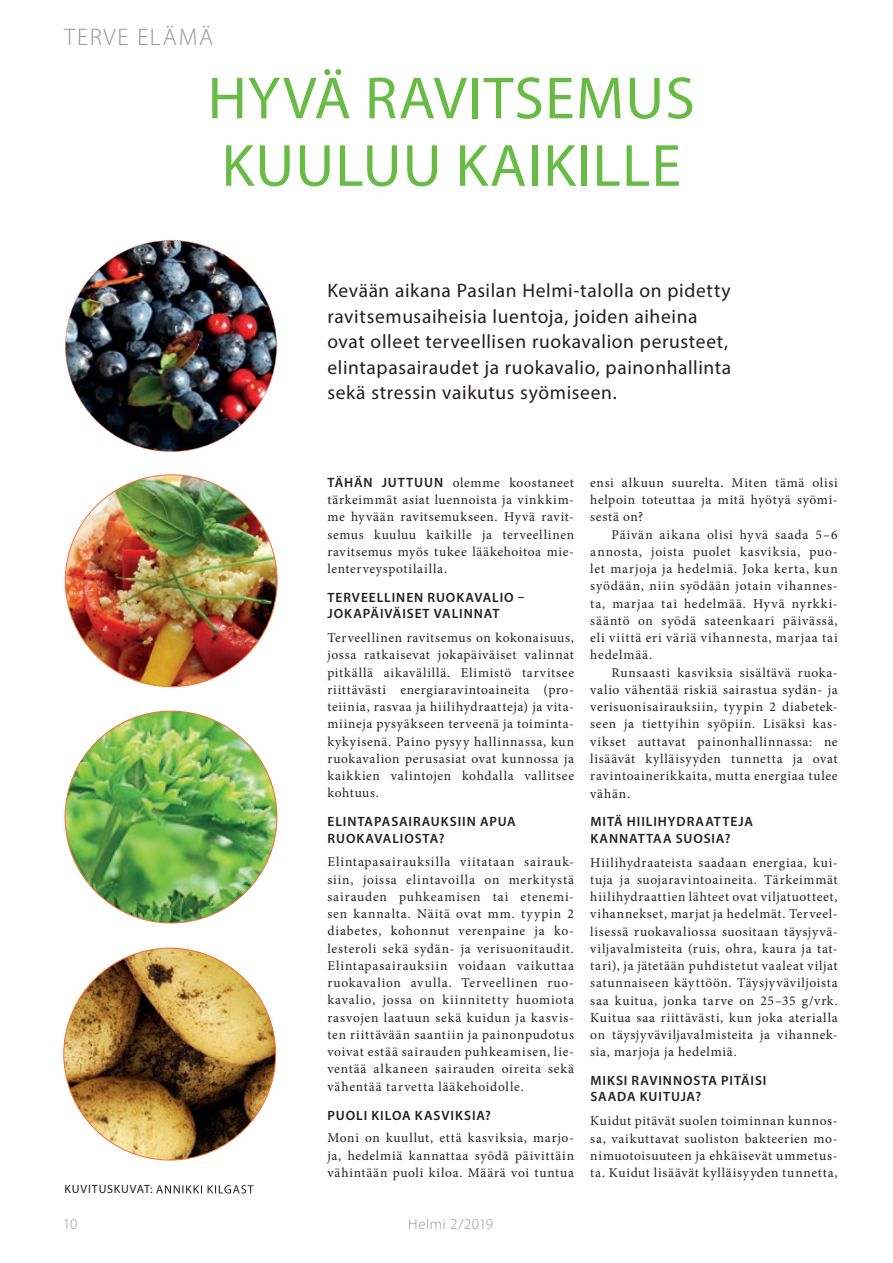
<style>
.page{position:relative;width:893px;height:1263px;background:#fff}
.page>*{position:absolute;margin:0;border:0;box-sizing:border-box;transform-origin:0 0}
.t1{font:60px/67.5px "Myriad Pro";letter-spacing:.02em;color:#68bc45}
.t2{font:300 24px "Myriad Pro";color:#939598}
.t3{font:19.5px/25.5px "Myriad Pro";letter-spacing:.035em;color:#231f20}
.t4{font:300 15px "Myriad Pro";letter-spacing:.025em;color:#939598}
.t5{font:13.5px/17.2px "Minion Pro";letter-spacing:.055em;color:#231f20;text-align:justify}
.t6{font:600 13.5px/16.2px "Myriad Pro";letter-spacing:.065em;color:#231f20}
.t7{font:12px "Myriad Pro";letter-spacing:.075em;color:#231f20}
.s1{font-family:"Myriad Pro";font-weight:600}
</style>
<div class="page">
<img style="left:65px;top:475px;width:212px;height:212px;border-radius:106px">
<img style="left:65px;top:240px;width:213px;height:212px">
<img style="left:65px;top:711px;width:212px;height:212px;border-radius:106px">
<img style="left:64px;top:948px;width:212px;height:212px;border-radius:106px">
<svg style="left:156px;top:1185px;width:98px;height:8px"></svg>
<h2 class="t2" style="left:64px;top:24px;width:103px">TERVE ELÄMÄ</h2>
<h1 class="t1" style="left:208px;top:63px;width:483px">Hyvä ravitsemus kuuluu kaikille</h1>
<h3 class="t3" style="left:327px;top:277px;width:405px">Kevään aikana Pasilan Helmi-talolla on pidetty ravitsemusaiheisia luentoja, joiden aiheina ovat olleet terveellisen ruokavalion perusteet, elintapasairaudet ja ruokavalio, painonhallinta sekä stressin vaikutus syömiseen.</h3>
<p class="t7" style="left:65px;top:1182px;width:90px">Kuvituskuvat:</p>
<p class="t5" style="left:327px;top:474px;width:248px"><span class="s1">TÄHÄN JUTT UUN</span> olemme koostaneet tärkeimmät asiat luennoista ja vinkkim&shy;me hyvään ravitsemukseen. Hyvä ravit&shy;semus kuuluu kaikille ja terveellinen ravitsemus myös tukee lääkehoitoa mie&shy;lenterveyspotilailla.</p>
<p class="t6" style="left:328px;top:589px;width:199px">TERVEELLINEN RUOKAVALIO –<br>JOKAPÄIVÄISET VALINNAT</p>
<p class="t5" style="left:327px;top:629px;width:248px">Terveellinen ravitsemus on kokonaisuus, jossa ratkaisevat jokapäiväiset valinnat pitkällä aikavälillä. Elimistö tarvitsee riittävästi energiaravintoaineita (pro&shy;teiinia, rasvaa ja hiilihydraatteja) ja vita&shy;miineja pysyäkseen terveenä ja toiminta&shy;kykyisenä. Paino pysyy hallinnassa, kun ruokavalion perusasiat ovat kunnossa ja kaikkien valintojen kohdalla vallitsee kohtuus.</p>
<p class="t6" style="left:328px;top:813px;width:190px">ELINTAPASAIRAUKSIIN APUA<br>RUOKAVALIOSTA?</p>
<p class="t5" style="left:327px;top:853px;width:248px">Elintapasairauksilla viitataan sairauk&shy;siin, joissa elintavoilla on merkitystä sairauden puhkeamisen tai etenemi&shy;sen kannalta. Näitä ovat mm. tyypin 2 diabetes, kohonnut verenpaine ja ko&shy;lesteroli sekä sydän- ja verisuonitaudit.<br>Elintapasairauksiin voidaan vaikuttaa ruokavalion avulla. Terveellinen ruo&shy;kavalio, jossa on kiinnitetty huomiota rasvojen laatuun sekä kuidun ja kasvis&shy;ten riittävään saantiin ja painonpudotus voivat estää sairauden puhkeamisen, lie&shy;ventää alkaneen sairauden oireita sekä vähentää tarvetta lääkehoidolle.</p>
<p class="t6" style="left:328px;top:1107px;width:165px">PUOLI KILOA KASVIKSIA?</p>
<p class="t5" style="left:327px;top:1129px;width:248px">Moni on kuullut, että kasviksia, marjo&shy;ja, hedelmiä kannattaa syödä päivittäin vähintään puoli kiloa. Määrä voi tuntua</p>
<p class="t4" style="left:63px;top:1215px;width:16px">10</p>
<p class="t4" style="left:408px;top:1215px;width:86px">HELMI 2/2019</p>
<p class="t5" style="left:590px;top:474px;width:249px">ensi alkuun suurelta. Miten tämä olisi helpoin toteuttaa ja mitä hyötyä syömi&shy;sestä on?</p>
<p class="t5" style="left:590px;top:526px;width:249px;text-indent:21px">Päivän aikana olisi hyvä saada 5–6 annosta, joista puolet kasviksia, puo&shy;let marjoja ja hedelmiä. Joka kerta, kun syödään, niin syödään jotain vihannes&shy;ta, marjaa tai hedelmää. Hyvä nyrkki&shy;sääntö on syödä sateenkaari päivässä, eli viittä eri väriä vihannesta, marjaa tai hedelmää.</p>
<p class="t5" style="left:590px;top:664px;width:249px;text-indent:21px">Runsaasti kasviksia sisältävä ruoka&shy;valio vähentää riskiä sairastua sydän- ja verisuonisairauksiin, tyypin 2 diabetek&shy;seen ja tiettyihin syöpiin. Lisäksi kas&shy;vikset auttavat painonhallinnassa: ne lisäävät kylläisyyden tunnetta ja ovat ravintoainerikkaita, mutta energiaa tulee vähän.</p>
<p class="t6" style="left:590px;top:813px;width:164px">MITÄ HIILIHYDRAATTEJA<br>KANNATTAA SUOSIA?</p>
<p class="t5" style="left:590px;top:854px;width:249px">Hiilihydraateista saadaan energiaa, kui&shy;tuja ja suojaravintoaineita. Tärkeimmät hiilihydraattien lähteet ovat viljatuotteet, vihannekset, marjat ja hedelmät. Terveel&shy;lisessä ruokavaliossa suositaan täysjyvä&shy;viljavalmisteita (ruis, ohra, kaura ja tat&shy;tari), ja jätetään puhdistetut vaaleat viljat satunnaiseen käyttöön. Täysjyväviljoista saa kuitua, jonka tarve on 25–35 g/vrk.<br>Kuitua saa riittävästi, kun joka aterialla on täysjyväviljavalmisteita ja vihannek&shy;sia, marjoja ja hedelmiä.</p>
<p class="t6" style="left:590px;top:1072px;width:178px">MIKSI RAVINNOSTA PITÄISI<br>SAADA KUITUJA?</p>
<p class="t5" style="left:590px;top:1112px;width:249px">Kuidut pitävät suolen toiminnan kunnos&shy;sa, vaikuttavat suoliston bakteerien mo&shy;nimuotoisuuteen ja ehkäisevät ummetus&shy;ta. Kuidut lisäävät kylläisyyden tunnetta,</p>
</div>
